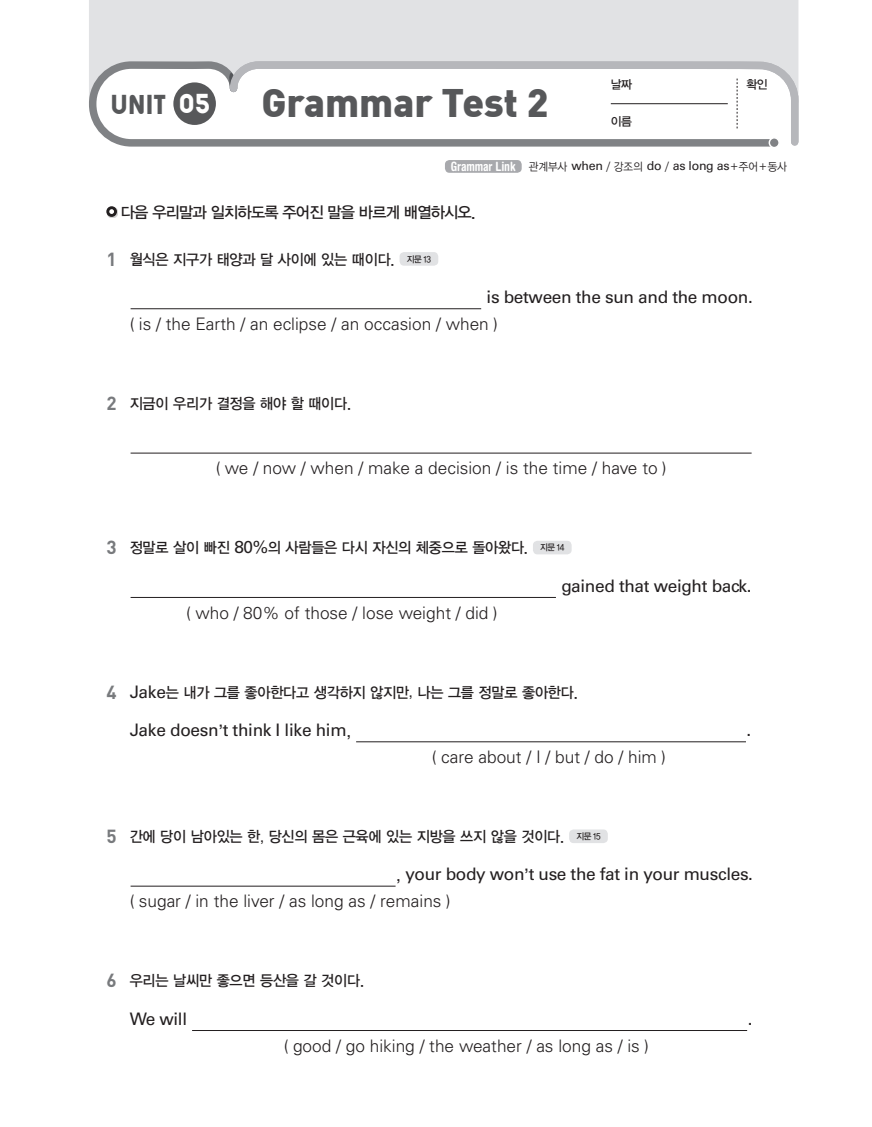
<style>
.page{position:relative;width:872px;height:1127px;background:#fff}
.page>*{position:absolute;margin:0;border:0;box-sizing:border-box;transform-origin:0 0}
.t1{font:39px "Dinbla";color:#57585a}
.t2{font:700 26.1px "Harry";letter-spacing:.01em;color:#57585a}
.t3{font:300 17.25px "Univers LT Std";color:#231f20}
.t4{font:17.25px/27px "Univers LT Std";letter-spacing:-.02em;color:#231f20}
.t5{font:15.75px "YDVYGO13";letter-spacing:-.05em;color:#231f20}
.t6{font:15px "YDVYGO13";letter-spacing:-.015em;color:#231f20;scale:.95 1}
.t7{font:12px "YDVYGO13";color:#231f20}
.t8{font:11.25px "YDVYGO12";letter-spacing:-.005em;color:#231f20;scale:.93 1}
.s1{color:#fff}
.s2{font-family:"Helvetica Rounded LT Std";font-weight:700;font-stretch:condensed;font-size:12.75px;color:#fff}
.s3{font-family:"Univers LT Std";font-size:12.3px}
.s4{font-family:"DIN";font-weight:700;font-size:18.75px;color:#787a7d}
.s5{font-size:9px}
.s6{font-family:"Univers LT Std";font-size:17.25px}
.s7{font-family:"Helvetica Neue"}
.s8{font-weight:300}
</style>
<div class="page">
<div style="left:445px;top:160px;width:76px;height:13px;background:#a8a9ad;border-radius:4px"></div>
<div style="left:107px;top:207px;width:11px;height:11px;background:#231f20;opacity:.2"></div>
<div style="left:106px;top:206px;width:11px;height:11px;background:#231f20;border-radius:50%"></div>
<svg style="left:109px;top:209px;width:5px;height:5px"></svg>
<div style="left:399px;top:252px;width:39px;height:14px;background:#e1e2e4;border-radius:4px"></div>
<hr style="left:131px;top:308px;width:350px;height:1px;background:#231f20">
<hr style="left:131px;top:453px;width:620px;height:1px;background:#231f20">
<div style="left:533px;top:541px;width:38px;height:13px;background:#e1e2e4;border-radius:4px"></div>
<hr style="left:131px;top:597px;width:425px;height:1px;background:#231f20">
<hr style="left:356px;top:741px;width:390px;height:1px;background:#231f20">
<div style="left:569px;top:829px;width:39px;height:14px;background:#e1e2e4;border-radius:4px"></div>
<hr style="left:131px;top:886px;width:264px;height:1px;background:#231f20">
<hr style="left:192px;top:1030px;width:555px;height:1px;background:#231f20">
<div style="left:89px;top:0;width:709px;height:58px;background:#e1e2e4"></div>
<svg style="left:89px;top:58px;width:137px;height:89px"></svg>
<svg style="left:226px;top:58px;width:573px;height:89px"></svg>
<div style="left:769px;top:138px;width:10px;height:10px;background:#808285;border-radius:50%"></div>
<div style="left:768px;top:137px;width:12px;height:11px;border:2px solid #fff;border-radius:50%"></div>
<div style="left:173px;top:82px;width:43px;height:43px;background:#57585a;border-radius:50%"></div>
<svg style="left:737px;top:79px;width:1px;height:49px"></svg>
<hr style="left:611px;top:103px;width:117px;height:1px;background:#231f20">
<h2 class="t2" style="left:111px;top:86px;width:101px">UNIT <span class="s1">05</span></h2>
<h1 class="t1" style="left:262px;top:76px;width:288px">Grammar Test 2</h1>
<p class="t7" style="left:611px;top:78px;width:23px">날짜</p>
<p class="t7" style="left:611px;top:114px;width:23px">이름</p>
<p class="t7" style="left:746px;top:78px;width:23px">확인</p>
<p class="t8" style="left:451px;top:160px;width:363px"><span class="s2">Grammar Link</span> 관계부사 <span class="s3">when</span> / 강조의 <span class="s3">do</span> / <span class="s3">as long as</span>＋주어＋동사</p>
<p class="t5" style="left:121px;top:203px;width:356px">다음 우리말과 일치하도록 주어진 말을 바르게 배열하시오.</p>
<p class="t6" style="left:106px;top:250px;width:343px"><span class="s4">1</span> 월식은 지구가 태양과 달 사이에 있는 때이다. <span class="s5">지문 13</span></p>
<p class="t4" style="left:486px;top:283px;width:268px">is between the sun and the moon.</p>
<p class="t3" style="left:130px;top:313px;width:370px">( is / the Earth / an eclipse / an occasion / when )</p>
<p class="t6" style="left:106px;top:395px;width:259px"><span class="s4">2</span> 지금이 우리가 결정을 해야 할 때이다.</p>
<p class="t3" style="left:216px;top:458px;width:452px">( we / now / when / make a decision / is the time / have to )</p>
<p class="t6" style="left:106px;top:539px;width:484px"><span class="s4">3</span> 정말로 살이 빠진 <span class="s6">80%</span>의 사람들은 다시 자신의 체중으로 돌아왔다. <span class="s5">지문 14</span></p>
<p class="t4" style="left:561px;top:572px;width:192px">gained that weight back.</p>
<p class="t3" style="left:186px;top:602px;width:313px">( who / 80% of those / lose weight / did )</p>
<p class="t6" style="left:106px;top:683px;width:498px"><span class="s4">4</span> <span class="s6">Jake</span>는 내가 그를 좋아한다고 생각하지 않지만<span class="s7">,</span> 나는 그를 정말로 좋아한다.</p>
<p class="t4" style="left:130px;top:716px;width:223px">Jake doesn<span class="s7">’</span>t think I like him<span class="s7">,</span></p>
<p class="t4" style="left:746px;top:716px;width:6px">.</p>
<p class="t3" style="left:432px;top:746px;width:235px">( care about / I / but / do / him )</p>
<p class="t6" style="left:106px;top:828px;width:522px"><span class="s4">5</span> 간에 당이 남아있는 한<span class="s7">,</span> 당신의 몸은 근육에 있는 지방을 쓰지 않을 것이다. <span class="s5">지문 15</span></p>
<p class="t4" style="left:130px;top:861px;width:625px;text-indent:266px"><span class="s7">,</span> your body won<span class="s7">’</span>t use the fat in your muscles. <span class="s8">( sugar / in the liver / as long as / remains )</span></p>
<p class="t6" style="left:106px;top:972px;width:273px"><span class="s4">6</span> 우리는 날씨만 좋으면 등산을 갈 것이다.</p>
<p class="t4" style="left:130px;top:1005px;width:59px">We will</p>
<p class="t4" style="left:747px;top:1005px;width:6px">.</p>
<p class="t3" style="left:284px;top:1035px;width:366px">( good / go hiking / the weather / as long as / is )</p>
</div>
